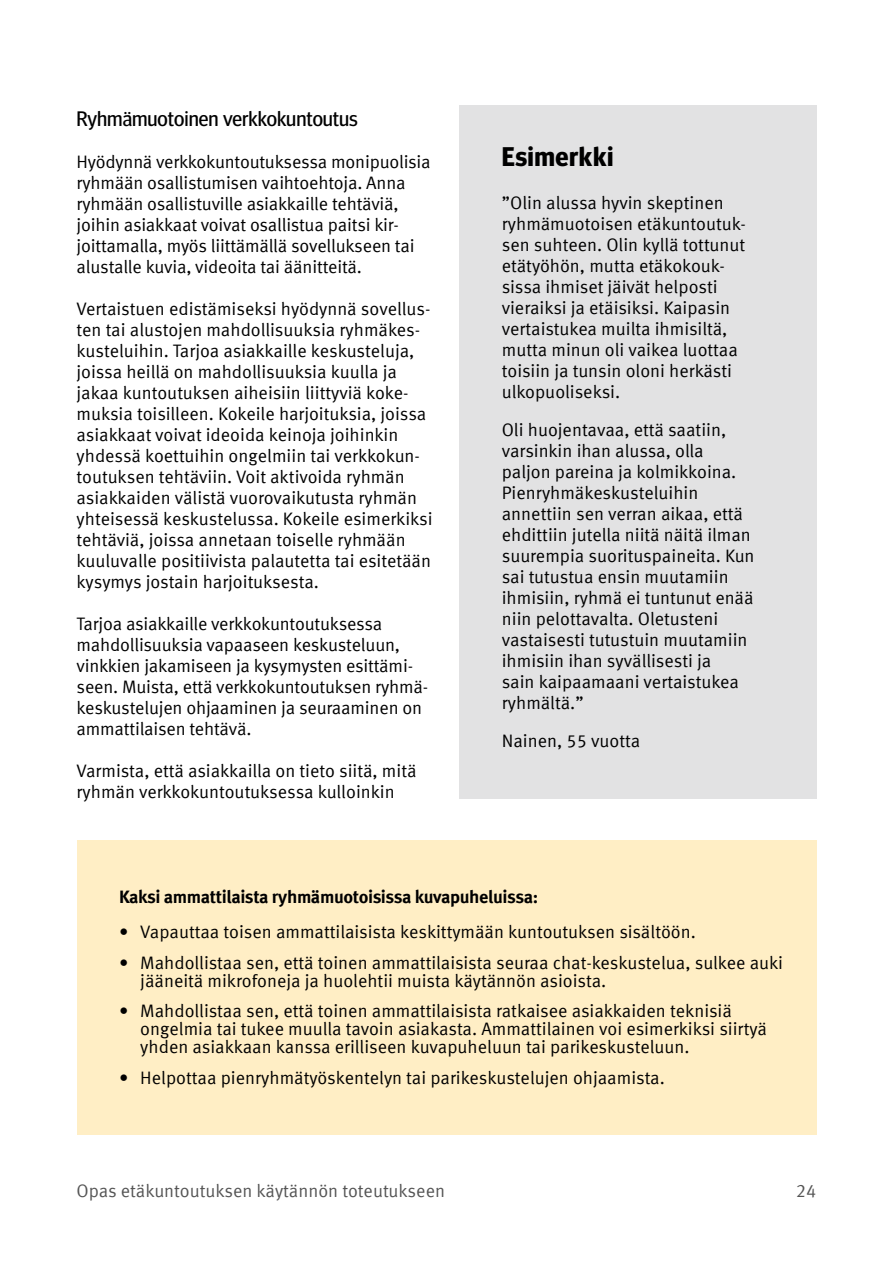
<style>
.page{position:relative;width:893px;height:1263px;background:#fff}
.page>*{position:absolute;margin:0;border:0;box-sizing:border-box;transform-origin:0 0}
.Infolaatikko_H1{font:700 27px "Meta Headline Pro";letter-spacing:.02em;color:#000}
.Otsikko_H3{font:21px "Meta Headline Pro";color:#000}
.Leipis{font:18px/21px "Meta Pro";letter-spacing:-.01em;color:#000}
.Infolaatikko_leipis{font:18px/21px "Meta Pro";color:#000}
.Infolaatikko_leipis-2{font:700 18px "Meta Pro";letter-spacing:-.025em;color:#000}
.t1{font:18px "Meta Pro";color:#555}
</style>
<div class="page">
<div style="left:459px;top:105px;width:357px;height:693px;background:#e2e2e3"></div>
<div style="left:77px;top:840px;width:739px;height:294px;background:#ffeec5"></div>
<h3 class="Otsikko_H3" style="left:77px;top:103px;width:283px">Ryhmämuotoinen verkkokuntoutus</h3>
<p class="Leipis" style="left:77px;top:150px;width:356px">Hyödynnä verkkokuntoutuksessa monipuolisia ryhmään osallistumisen vaihtoehtoja. Anna ryhmään osallistuville asiakkaille tehtäviä, joihin asiakkaat voivat osallistua paitsi kir&shy;joittamalla, myös liittämällä sovellukseen tai alustalle kuvia, videoita tai äänitteitä.</p>
<p class="Leipis" style="left:77px;top:297px;width:358px">Vertaistuen edistämiseksi hyödynnä sovellus&shy;ten tai alustojen mahdollisuuksia ryhmäkes&shy;kusteluihin. Tarjoa asiakkaille keskusteluja, joissa heillä on mahdollisuuksia kuulla ja jakaa kuntoutuksen aiheisiin liittyviä koke&shy;muksia toisilleen. Kokeile harjoituksia, joissa asiakkaat voivat ideoida keinoja joihinkin yhdessä koettuihin ongelmiin tai verkkokun&shy;toutuksen tehtäviin. Voit aktivoida ryhmän asiakkaiden välistä vuorovaikutusta ryhmän yhteisessä keskustelussa. Kokeile esimerkiksi tehtäviä, joissa annetaan toiselle ryhmään kuuluvalle positiivista palautetta tai esitetään kysymys jostain harjoituksesta.</p>
<p class="Leipis" style="left:77px;top:612px;width:353px">Tarjoa asiakkaille verkkokuntoutuksessa mahdollisuuksia vapaaseen keskusteluun, vinkkien jakamiseen ja kysymysten esittämi&shy;seen. Muista, että verkkokuntoutuksen ryhmä&shy;keskustelujen ohjaaminen ja seuraaminen on ammattilaisen tehtävä.</p>
<p class="Leipis" style="left:77px;top:759px;width:341px">Varmista, että asiakkailla on tieto siitä, mitä ryhmän verkkokuntoutuksessa kulloinkin</p>
<h2 class="Infolaatikko_H1" style="left:502px;top:136px;width:113px">Esimerkki</h2>
<p class="Infolaatikko_leipis" style="left:502px;top:191px;width:246px">”Olin alussa hyvin skeptinen ryhmämuotoisen etäkuntoutuk&shy;sen suhteen. Olin kyllä tottunut etätyöhön, mutta etäkokouk&shy;sissa ihmiset jäivät helposti vieraiksi ja etäisiksi. Kaipasin vertaistukea muilta ihmisiltä, mutta minun oli vaikea luottaa toisiin ja tunsin oloni herkästi ulkopuoliseksi.</p>
<p class="Infolaatikko_leipis" style="left:502px;top:418px;width:254px">Oli huojentavaa, että saatiin, varsinkin ihan alussa, olla paljon pareina ja kolmikkoina.<br>Pienryhmäkeskusteluihin annettiin sen verran aikaa, että ehdittiin jutella niitä näitä ilman suurempia suorituspaineita. Kun sai tutustua ensin muutamiin ihmisiin, ryhmä ei tuntunut enää niin pelottavalta. Oletusteni vastaisesti tutustuin muutamiin ihmisiin ihan syvällisesti ja<br>sain kaipaamaani vertaistukea ryhmältä.”</p>
<p class="Infolaatikko_leipis" style="left:502px;top:729px;width:140px">Nainen, 55 vuotta</p>
<p class="Infolaatikko_leipis-2" style="left:119px;top:882px;width:421px">Kaksi ammattilaista ryhmämuotoisissa kuvapuheluissa:</p>
<p class="Leipis" style="left:119px;top:920px;width:578px">• Vapauttaa toisen ammattilaisista keskittymään kuntoutuksen sisältöön.</p>
<p class="Leipis" style="left:140px;top:952px;width:644px;line-height:18px;text-indent:-21px">• Mahdollistaa sen, että toinen ammattilaisista seuraa chat-keskustelua, sulkee auki jääneitä mikrofoneja ja huolehtii muista käytännön asioista.</p>
<p class="Leipis" style="left:140px;top:1001px;width:628px;line-height:18px;text-indent:-21px">• Mahdollistaa sen, että toinen ammattilaisista ratkaisee asiakkaiden teknisiä ongelmia tai tukee muulla tavoin asiakasta. Ammattilainen voi esimerkiksi siirtyä yhden asiakkaan kanssa erilliseen kuvapuheluun tai parikeskusteluun.</p>
<p class="Leipis" style="left:119px;top:1066px;width:547px">• Helpottaa pienryhmätyöskentelyn tai parikeskustelujen ohjaamista.</p>
<p class="t1" style="left:77px;top:1177px;width:370px">Opas etäkuntoutuksen käytännön toteutukseen</p>
<p class="t1" style="left:796px;top:1177px;width:22px">24</p>
</div>
